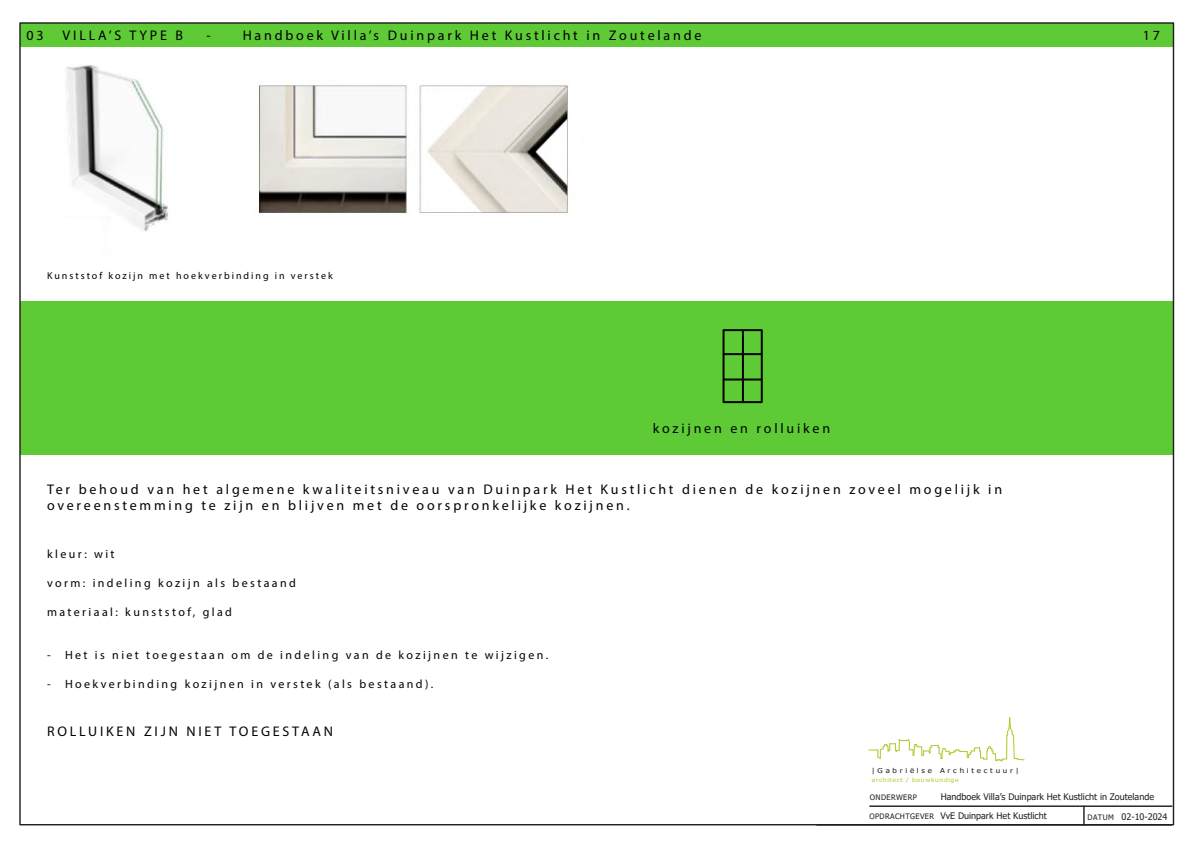
<style>
.page{position:relative;width:1191px;height:842px;background:#fff}
.page>*{position:absolute;margin:0;border:0;box-sizing:border-box;transform-origin:0 0}
.t1{font:700 14px/16.8px "Myriad";letter-spacing:.2em;color:#020302}
.t2{font:700 14px "Myriad";letter-spacing:.2em;color:#000}
.t3{font:700 12px "Myriad";letter-spacing:.2em;color:#020302}
.t4{font:700 10px "Myriad";letter-spacing:.2em;color:#000}
.t5{font:9px/18.8px "Tahoma";color:#231f20}
.t6{font:7.5px "Tahoma";letter-spacing:.05em;color:#231f20}
.t7{font:6.8px "Tahoma";letter-spacing:.35em;color:#231f20;scale:1.18 1}
.t8{font:5.7px "Tahoma";letter-spacing:.1em;color:#b8cb33;scale:1.18 1}
.s1{font-size:7.5px}
</style>
<div class="page">
<div style="left:20px;top:301px;width:1153px;height:153px;background:#5eca35"></div>
<div style="left:722px;top:329px;width:40px;height:74px;border:2px solid #020303"></div>
<hr style="left:742px;top:330px;width:2px;height:72px;background:#020303">
<hr style="left:723px;top:353px;width:38px;height:2px;background:#020303">
<hr style="left:723px;top:378px;width:38px;height:2px;background:#020303">
<div style="left:20px;top:23px;width:1153px;height:23px;background:#5eca35"></div>
<hr style="left:816px;top:824px;width:355px;height:2px;background:#231f20">
<hr style="left:870px;top:805px;width:301px;height:2px;background:#231f20">
<svg style="left:869px;top:717px;width:155px;height:44px"></svg>
<svg style="left:1083px;top:807px;width:1px;height:17px"></svg>
<img style="left:259px;top:85px;width:309px;height:128px">
<img style="left:64px;top:65px;width:104px;height:186px">
<div style="left:59px;top:218px;width:42px;height:42px;background:#fff"></div>
<p class="t2" style="left:27px;top:26px;width:19px">03</p>
<p class="t2" style="left:63px;top:26px;width:122px">VILLA’S TYPE B</p>
<p class="t2" style="left:207px;top:26px;width:496px">- Handboek Villa’s Duinpark Het Kustlicht in Zoutelande</p>
<p class="t2" style="left:1143px;top:26px;width:19px">17</p>
<p class="t4" style="left:47px;top:270px;width:287px">Kunststof kozijn met hoekverbinding in verstek</p>
<p class="t1" style="left:653px;top:420px;width:179px">kozijnen en rolluiken</p>
<p class="t1" style="left:47px;top:480px;width:956px">Ter behoud van het algemene kwaliteitsniveau van Duinpark Het Kustlicht dienen de kozijnen zoveel mogelijk in overeenstemming te zijn en blijven met de oorspronkelijke kozijnen.</p>
<p class="t3" style="left:47px;top:547px;width:69px">kleur: wit</p>
<p class="t3" style="left:47px;top:576px;width:250px">vorm: indeling kozijn als bestaand</p>
<p class="t3" style="left:47px;top:605px;width:187px">materiaal: kunststof, glad</p>
<p class="t3" style="left:47px;top:648px;width:503px">- Het is niet toegestaan om de indeling van de kozijnen te wijzigen.</p>
<p class="t3" style="left:47px;top:677px;width:388px">- Hoekverbinding kozijnen in verstek (als bestaand).</p>
<p class="t1" style="left:47px;top:723px;width:287px">ROLLUIKEN ZIJN NIET TOEGESTAAN</p>
<p class="t7" style="left:871px;top:765px;width:126px">|Gabriëlse Architectuur|</p>
<p class="t8" style="left:871px;top:776px;width:75px">architect / bouwkundige</p>
<p class="t5" style="left:869px;top:788px;width:286px;text-indent:71px">Handboek Villa’s Duinpark Het Kustlicht in Zoutelande<br><span class="s1">OPDRACHTGEVER</span> VvE Duinpark Het Kustlicht</p>
<p class="t6" style="left:870px;top:792px;width:49px">ONDERWERP</p>
<p class="t5" style="left:1087px;top:808px;width:81px"><span class="s1">DATUM</span> 02-10-2024</p>
</div>
